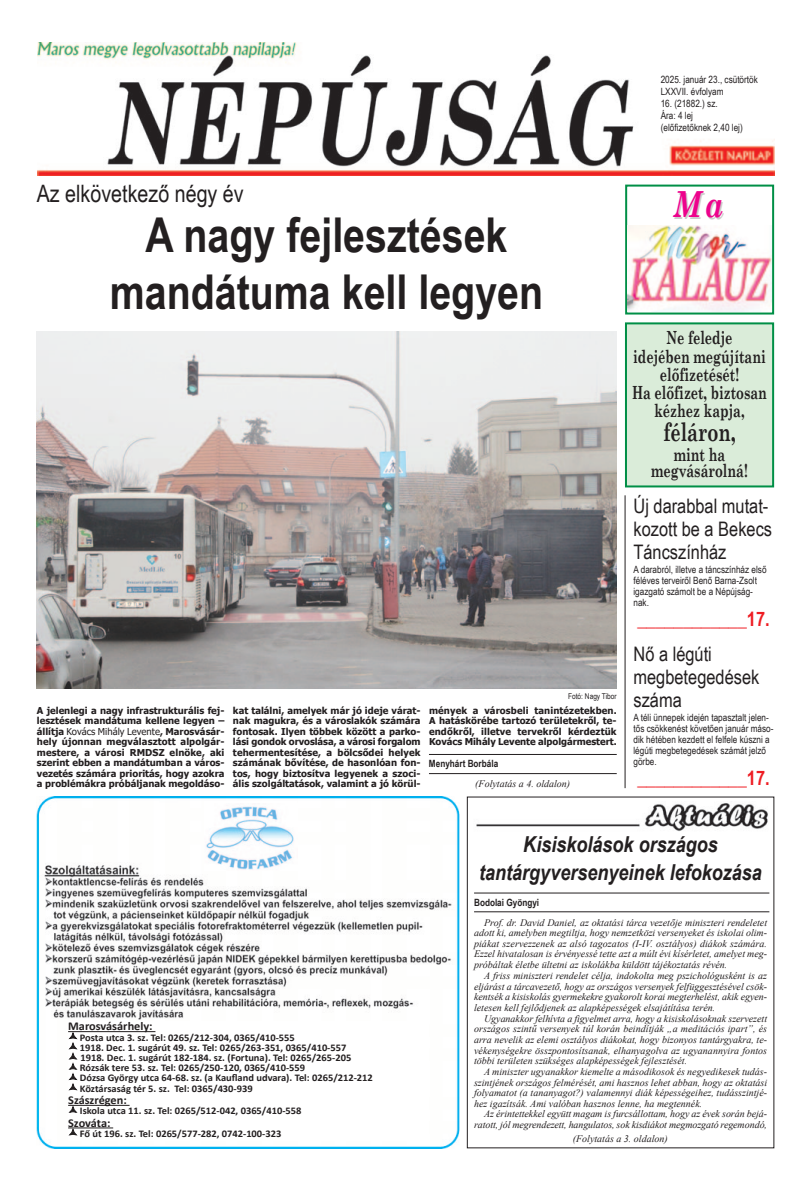
<style>
.page{position:relative;width:811px;height:1191px;background:#fff}
.page>*{position:absolute;margin:0;border:0;box-sizing:border-box;transform-origin:0 0}
.t1{font:700 48px/57.6px "Arial Narrow";color:#231f20;text-align:center}
.t2{font:italic 700 36px "Century Schoolbook";color:#ed028c;scale:.81 1}
.t3{font:700 25.5px "Century Schoolbook";color:#231f20;scale:.7 1}
.t4{font:24px "Arial Narrow";color:#231f20}
.t5{font:italic 700 22px/28px "Arial Narrow";color:#231f20;text-align:center}
.t6{font:20px/23.1px "Arial Narrow";color:#231f20}
.t7{font:700 20px "Arial Narrow";color:#ee1d23}
.t8{font:700 18.1px/15.4px "Century Schoolbook";color:#231f20;text-align:center;scale:.7 1}
.t9{font:700 12px "Calibri";color:#231f20}
.t10{font:700 10.2px "Calibri";color:#231f20}
.t11{font:italic 10px/10.6px "Times New Roman";color:#231f20;text-align:justify}
.t12{font:10px/11.1px "Arial Narrow";color:#231f20}
.t13{font:700 10px "Arial Narrow";color:#231f20}
.t14{font:700 9.5px/10.5px "Tahoma";color:#231f20;text-align:justify}
.t15{font:8px "Arial Narrow";color:#231f20}
.s1{font-weight:400}
</style>
<div class="page">
<div style="left:37px;top:43px;width:737px;height:135px;background:linear-gradient(to right,#ee392c,#ee392c)"></div>
<img style="left:37px;top:43px;width:737px;height:132px">
<hr style="left:429px;top:773px;width:188px;height:1px;background:#231f20">
<hr style="left:429px;top:754px;width:188px;height:1px;background:#231f20">
<hr style="left:625px;top:495px;width:1px;height:293px;background:#231f20">
<div style="left:627px;top:324px;width:145px;height:161px;background:#daecd9"></div>
<div style="left:625px;top:322px;width:149px;height:165px;border:2px solid #008f46"></div>
<img style="left:476px;top:803px;width:292px;height:28px">
<hr style="left:474px;top:911px;width:295px;height:1px;background:#231f20">
<hr style="left:474px;top:893px;width:295px;height:1px;background:#231f20">
<img style="left:37px;top:796px;width:422px;height:352px">
<div style="left:68px;top:1021px;width:361px;height:119px;background:#fff"></div>
<hr style="left:68px;top:1031px;width:87px;height:1px;background:#231f20">
<hr style="left:68px;top:1105px;width:62px;height:1px;background:#231f20">
<hr style="left:68px;top:1127px;width:45px;height:1px;background:#231f20">
<div style="left:204px;top:800px;width:93px;height:70px;background:#fff"></div>
<img style="left:206px;top:806px;width:88px;height:64px">
<div style="left:625px;top:185px;width:149px;height:129px;border:2px solid #008f46"></div>
<img style="left:628px;top:225px;width:143px;height:86px">
<img style="left:37px;top:331px;width:579px;height:357px">
<p class="t12" style="left:660px;top:73px;width:99px">2025. január 23., csütörtök</p>
<p class="t12" style="left:660px;top:85px;width:64px">LXXVII. évfolyam</p>
<p class="t12" style="left:660px;top:97px;width:58px">16. (21882.) sz.</p>
<p class="t12" style="left:660px;top:109px;width:34px">Ára: 4 lej</p>
<p class="t12" style="left:660px;top:121px;width:84px">(előfizetőknek 2,40 lej)</p>
<p class="t4" style="left:37px;top:180px;width:208px">Az elkövetkező négy év</p>
<p class="t1" style="left:110px;top:206px;width:435px">A nagy fejlesztések mandátuma kell legyen</p>
<p class="t15" style="left:568px;top:692px;width:50px">Fotó: Nagy Tibor</p>
<p class="t14" style="left:37px;top:704px;width:189px">A jelenlegi a nagy infrastrukturális fej&shy;lesztések mandátuma kellene legyen – állítja <span class="s1">Kovács Mihály Levente</span>, Marosvásár&shy;hely újonnan megválasztott alpolgár&shy;mestere, a városi RMDSZ elnöke, aki szerint ebben a mandátumban a város&shy;vezetés számára prioritás, hogy azokra a problémákra próbáljanak megoldáso-</p>
<p class="t14" style="left:233px;top:704px;width:189px">kat találni, amelyek már jó ideje várat&shy;nak magukra, és a városlakók számára fontosak. Ilyen többek között a parko&shy;lási gondok orvoslása, a városi forgalom tehermentesítése, a bölcsődei helyek számának bővítése, de hasonlóan fon&shy;tos, hogy biztosítva legyenek a szoci&shy;ális szolgáltatások, valamint a jó körül-</p>
<p class="t14" style="left:429px;top:704px;width:189px">mények a városbeli tanintézetekben.<br>A hatáskörébe tartozó területekről, te&shy;endőkről, illetve tervekről kérdeztük Kovács Mihály Levente alpolgármestert.</p>
<p class="t13" style="left:429px;top:758px;width:71px">Menyhárt Borbála</p>
<p class="t11" style="left:475px;top:778px;width:97px">(Folytatás a 4. oldalon)</p>
<p class="t2" style="left:674px;top:181px;width:63px">Ma</p>
<p class="t8" style="left:666px;top:330px;width:96px">Ne feledje</p>
<p class="t8" style="left:633px;top:348px;width:191px">idejében megújítani</p>
<p class="t8" style="left:660px;top:366px;width:115px">előfizetését!</p>
<p class="t8" style="left:632px;top:384px;width:194px">Ha előfizet, biztosan</p>
<p class="t8" style="left:654px;top:402px;width:130px">kézhez kapja,</p>
<p class="t3" style="left:663px;top:416px;width:105px">féláron,</p>
<p class="t8" style="left:651px;top:446px;width:139px">mint ha megvásárolná!</p>
<p class="t6" style="left:633px;top:494px;width:140px">Új darabbal mutat&shy;kozott be a Bekecs<br>Táncszínház</p>
<p class="t12" style="left:633px;top:564px;width:135px">A darabról, illetve a táncszínház első féléves terveiről Benő Barna-Zsolt igazgató számolt be a Népújság&shy;nak.</p>
<p class="t7" style="left:637px;top:607px;width:134px">____________17.</p>
<p class="t6" style="left:633px;top:642px;width:127px">Nő a légúti megbetegedések száma</p>
<p class="t12" style="left:633px;top:711px;width:141px">A téli ünnepek idején tapasztalt jelen&shy;tős csökkenést követően január máso&shy;dik hétében kezdett el felfele kúszni a légúti megbetegedések számát jelző görbe.</p>
<p class="t7" style="left:637px;top:766px;width:134px">____________17.</p>
<p class="t9" style="left:68px;top:1021px;width:86px">Marosvásárhely:</p>
<p class="t10" style="left:80px;top:1032px;width:216px">Posta utca 3. sz. Tel: 0265/212-304, 0365/410-555</p>
<p class="t10" style="left:80px;top:1043px;width:268px">1918. Dec. 1. sugárút 49. sz. Tel: 0265/263-351, 0365/410-557</p>
<p class="t10" style="left:80px;top:1053px;width:272px">1918. Dec. 1. sugárút 182-184. sz. (Fortuna). Tel: 0265/265-205</p>
<p class="t10" style="left:80px;top:1063px;width:227px">Rózsák tere 53. sz. Tel: 0265/250-120, 0365/410-559</p>
<p class="t10" style="left:80px;top:1073px;width:294px">Dózsa György utca 64-68. sz. (a Kaufland udvara). Tel: 0265/212-212</p>
<p class="t10" style="left:80px;top:1084px;width:174px">Köztársaság tér 5. sz. Tel: 0365/430-939</p>
<p class="t9" style="left:68px;top:1095px;width:60px">Szászrégen:</p>
<p class="t10" style="left:80px;top:1106px;width:223px">Iskola utca 11. sz. Tel: 0265/512-042, 0365/410-558</p>
<p class="t9" style="left:68px;top:1117px;width:44px">Szováta:</p>
<p class="t10" style="left:80px;top:1129px;width:203px">Fő út 196. sz. Tel: 0265/577-282, 0742-100-323</p>
<p class="t5" style="left:479px;top:830px;width:284px">Kisiskolások országos tantárgyversenyeinek lefokozása</p>
<p class="t11" style="left:474px;top:917px;width:294px;text-indent:10px">Prof. dr. David Daniel, az oktatási tárca vezetője miniszteri rendeletet adott ki, amelyben megtiltja, hogy nemzetközi versenyeket és iskolai olim&shy;piákat szervezzenek az alsó tagozatos (I-IV. osztályos) diákok számára.<br>Ezzel hivatalosan is érvényessé tette azt a múlt évi kísérletet, amelyet meg&shy;próbáltak életbe ültetni az iskolákba küldött tájékoztatás révén.</p>
<p class="t11" style="left:474px;top:970px;width:294px;text-indent:10px">A friss miniszteri rendelet célja, indokolta meg pszichológusként is az eljárást a tárcavezető, hogy az országos versenyek felfüggesztésével csök&shy;kentsék a kisiskolás gyermekekre gyakorolt korai megterhelést, akik egyen&shy;letesen kell fejlődjenek az alapképességek elsajátítása terén.</p>
<p class="t11" style="left:474px;top:1013px;width:294px;text-indent:10px">Ugyanakkor felhívta a figyelmet arra, hogy a kisiskolásoknak szervezett országos szintű versenyek túl korán beindítják „a meditációs ipart”, és arra nevelik az elemi osztályos diákokat, hogy bizonyos tantárgyakra, te&shy;vékenységekre összpontosítsanak, elhanyagolva az ugyanannyira fontos többi területen szükséges alapképességek fejlesztését.</p>
<p class="t11" style="left:474px;top:1066px;width:294px;text-indent:10px">A miniszter ugyanakkor kiemelte a másodikosok és negyedikesek tudás&shy;szintjének országos felmérését, ami hasznos lehet abban, hogy az oktatási folyamatot (a tananyagot?) valamennyi diák képességeihez, tudásszintjé&shy;hez igazítsák. Ami valóban hasznos lenne, ha megtennék.</p>
<p class="t11" style="left:474px;top:1108px;width:295px;text-align:right">Az érintettekkel együtt magam is furcsállottam, hogy az évek során bejá&shy;ratott, jól megrendezett, hangulatos, sok kisdiákot megmozgató regemondó,</p>
<p class="t11" style="left:573px;top:1133px;width:96px">(Folytatás a 3. oldalon)</p>
<p class="t13" style="left:474px;top:896px;width:67px">Bodolai Gyöngyi</p>
</div>
